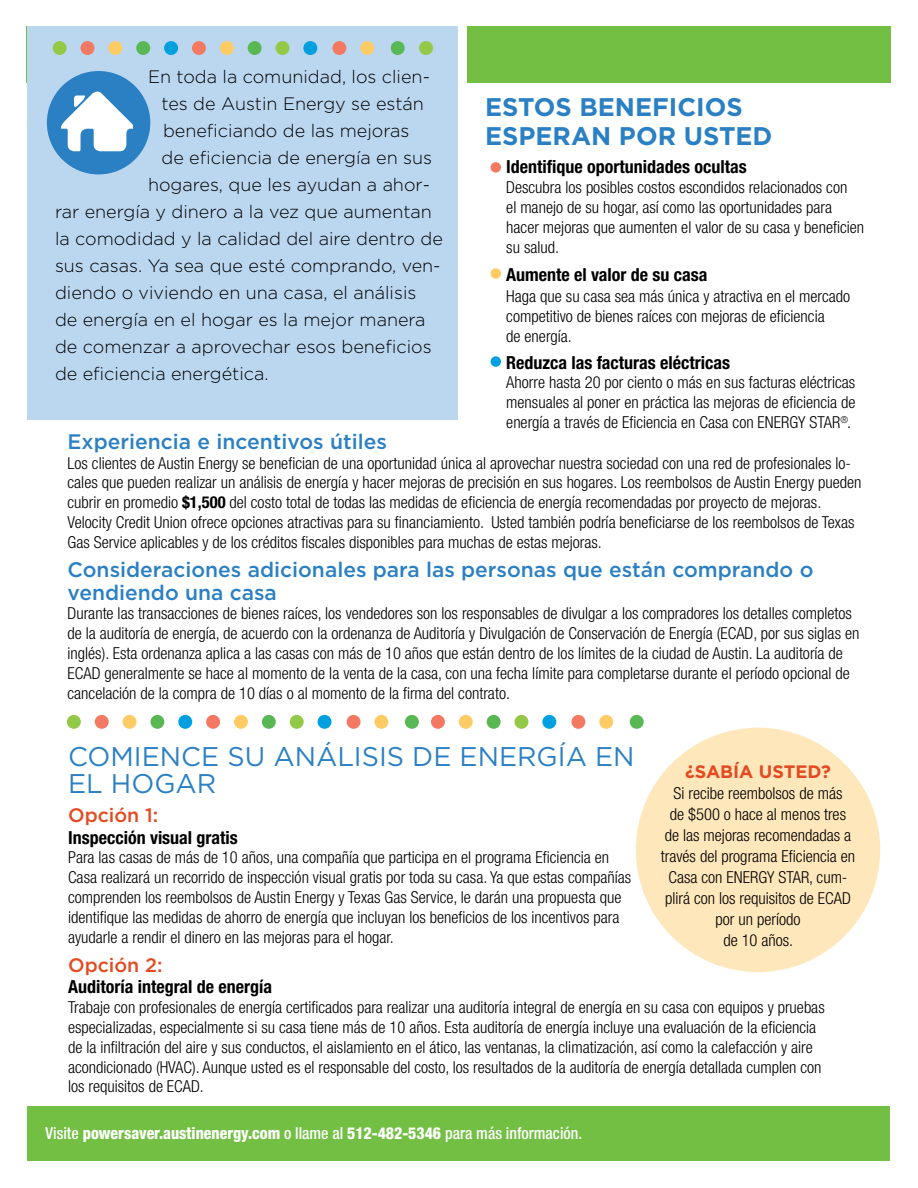
<style>
.page{position:relative;width:918px;height:1188px;background:#fff}
.page>*{position:absolute;margin:0;border:0;box-sizing:border-box;transform-origin:0 0}
.t1{font:27px/27px "Gotham";color:#2b80c3}
.t2{font:700 25.5px/28.5px "Gotham";color:#2b80c3}
.t3{font:500 21px/22.5px "Gotham";color:#2b80c3}
.t4{font:500 19.5px "Gotham";color:#e34a21}
.t5{font:300 18px "Gotham";color:#000}
.t6{font:700 condensed 18px "Helvetica Neue";color:#000}
.t7{font:700 18px "Gotham";color:#e34a21}
.t8{font:300 condensed 16.5px/19.8px "Helvetica Neue";color:#000}
.t9{font:800 condensed 16.5px "Helvetica Neue";color:#fff;scale:.96 1}
.s1{font-weight:700}
.s2{font-weight:500}
</style>
<div class="page">
<div style="left:27px;top:26px;width:864px;height:56px;background:#72bf44"></div>
<div style="left:27px;top:1107px;width:862px;height:54px;background:#72bf44"></div>
<div style="left:636px;top:728px;width:244px;height:244px;background:#ffe7bc;border-radius:50%"></div>
<div style="left:491px;top:162px;width:10px;height:11px;background:#f47962;border-radius:50%"></div>
<div style="left:491px;top:268px;width:10px;height:11px;background:#ffcb64;border-radius:50%"></div>
<div style="left:491px;top:356px;width:10px;height:11px;background:#009fdf;border-radius:50%"></div>
<div style="left:67px;top:715px;width:14px;height:14px;background:#94c847;border-radius:50%"></div>
<div style="left:95px;top:715px;width:14px;height:14px;background:#f47962;border-radius:50%"></div>
<div style="left:123px;top:715px;width:14px;height:14px;background:#ffcb64;border-radius:50%"></div>
<div style="left:150px;top:715px;width:14px;height:14px;background:#59b854;border-radius:50%"></div>
<div style="left:178px;top:715px;width:14px;height:14px;background:#009fdf;border-radius:50%"></div>
<div style="left:206px;top:715px;width:14px;height:14px;background:#f47962;border-radius:50%"></div>
<div style="left:347px;top:715px;width:14px;height:14px;background:#f47962;border-radius:50%"></div>
<div style="left:234px;top:715px;width:14px;height:14px;background:#ffcb64;border-radius:50%"></div>
<div style="left:374px;top:715px;width:14px;height:14px;background:#ffcb64;border-radius:50%"></div>
<div style="left:262px;top:715px;width:14px;height:14px;background:#59b854;border-radius:50%"></div>
<div style="left:405px;top:715px;width:14px;height:14px;background:#59b854;border-radius:50%"></div>
<div style="left:290px;top:715px;width:14px;height:14px;background:#94c847;border-radius:50%"></div>
<div style="left:318px;top:715px;width:13px;height:14px;background:#009fdf;border-radius:50%"></div>
<div style="left:431px;top:715px;width:14px;height:14px;background:#f47962;border-radius:50%"></div>
<div style="left:571px;top:715px;width:14px;height:14px;background:#f47962;border-radius:50%"></div>
<div style="left:459px;top:715px;width:14px;height:14px;background:#ffcb64;border-radius:50%"></div>
<div style="left:599px;top:715px;width:14px;height:14px;background:#ffcb64;border-radius:50%"></div>
<div style="left:487px;top:715px;width:14px;height:14px;background:#59b854;border-radius:50%"></div>
<div style="left:630px;top:715px;width:14px;height:14px;background:#59b854;border-radius:50%"></div>
<div style="left:515px;top:715px;width:13px;height:14px;background:#94c847;border-radius:50%"></div>
<div style="left:542px;top:715px;width:14px;height:14px;background:#009fdf;border-radius:50%"></div>
<div style="left:27px;top:26px;width:432px;height:394px;background:#bbd7f0"></div>
<div style="left:47px;top:71px;width:103px;height:103px;background:#2b80c3;border-radius:50%"></div>
<svg style="left:61px;top:91px;width:72px;height:60px"></svg>
<div style="left:53px;top:41px;width:14px;height:14px;background:#94c847;border-radius:50%"></div>
<div style="left:81px;top:41px;width:13px;height:14px;background:#f47962;border-radius:50%"></div>
<div style="left:108px;top:41px;width:14px;height:14px;background:#ffcb64;border-radius:50%"></div>
<div style="left:136px;top:41px;width:14px;height:14px;background:#59b854;border-radius:50%"></div>
<div style="left:164px;top:41px;width:14px;height:14px;background:#009fdf;border-radius:50%"></div>
<div style="left:192px;top:41px;width:14px;height:14px;background:#f47962;border-radius:50%"></div>
<div style="left:332px;top:41px;width:14px;height:14px;background:#f47962;border-radius:50%"></div>
<div style="left:220px;top:41px;width:14px;height:14px;background:#ffcb64;border-radius:50%"></div>
<div style="left:360px;top:41px;width:14px;height:14px;background:#ffcb64;border-radius:50%"></div>
<div style="left:248px;top:41px;width:14px;height:14px;background:#59b854;border-radius:50%"></div>
<div style="left:391px;top:41px;width:14px;height:14px;background:#59b854;border-radius:50%"></div>
<div style="left:276px;top:41px;width:13px;height:14px;background:#94c847;border-radius:50%"></div>
<div style="left:303px;top:41px;width:14px;height:14px;background:#009fdf;border-radius:50%"></div>
<div style="left:419px;top:41px;width:14px;height:14px;background:#94c847;border-radius:50%"></div>
<div style="left:458px;top:12px;width:9px;height:433px;background:#fff"></div>
<p class="t5" style="left:148px;top:65px;width:284px">En toda la comunidad, los clien-</p>
<p class="t5" style="left:162px;top:92px;width:264px">tes de Austin Energy se están</p>
<p class="t5" style="left:163px;top:119px;width:248px">beneficiando de las mejoras</p>
<p class="t5" style="left:162px;top:146px;width:272px">de eficiencia de energía en sus</p>
<p class="t5" style="left:148px;top:173px;width:284px">hogares, que les ayudan a ahor-</p>
<p class="t5" style="left:55px;top:200px;width:378px">rar energía y dinero a la vez que aumentan</p>
<p class="t5" style="left:55px;top:227px;width:389px">la comodidad y la calidad del aire dentro de</p>
<p class="t5" style="left:55px;top:254px;width:387px">sus casas. Ya sea que esté comprando, ven-</p>
<p class="t5" style="left:55px;top:281px;width:363px">diendo o viviendo en una casa, el análisis</p>
<p class="t5" style="left:55px;top:308px;width:372px">de energía en el hogar es la mejor manera</p>
<p class="t5" style="left:55px;top:335px;width:378px">de comenzar a aprovechar esos beneficios</p>
<p class="t5" style="left:55px;top:362px;width:215px">de eficiencia energética.</p>
<h2 class="t2" style="left:485px;top:93px;width:289px">ESTOS BENEFICIOS<br>ESPERAN POR USTED</h2>
<p class="t6" style="left:506px;top:156px;width:242px">Identifique oportunidades ocultas</p>
<p class="t8" style="left:506px;top:177px;width:359px">Descubra los posibles costos escondidos relacionados con<br>el manejo de su hogar, así como las oportunidades para hacer mejoras que aumenten el valor de su casa y beneficien su salud.</p>
<p class="t6" style="left:506px;top:264px;width:203px">Aumente el valor de su casa</p>
<p class="t8" style="left:506px;top:286px;width:345px">Haga que su casa sea más única y atractiva en el mercado competitivo de bienes raíces con mejoras de eficiencia<br>de energía.</p>
<p class="t6" style="left:506px;top:351px;width:225px">Reduzca las facturas eléctricas</p>
<p class="t8" style="left:506px;top:373px;width:351px;text-align:justify">Ahorre hasta 20 por ciento o más en sus facturas eléctricas mensuales al poner en práctica las mejoras de eficiencia de energía a través de Eficiencia en Casa con ENERGY STAR<sup>®</sup>.</p>
<p class="t3" style="left:68px;top:430px;width:321px">Experiencia e incentivos útiles</p>
<p class="t8" style="left:68px;top:453px;width:795px">Los clientes de Austin Energy se benefician de una oportunidad única al aprovechar nuestra sociedad con una red de profesionales lo&shy;cales que pueden realizar un análisis de energía y hacer mejoras de precisión en sus hogares. Los reembolsos de Austin Energy pueden cubrir en promedio <span class="s1">$1,500</span> del costo total de todas las medidas de eficiencia de energía recomendadas por proyecto de mejoras.<br>Velocity Credit Union ofrece opciones atractivas para su financiamiento. Usted también podría beneficiarse de los reembolsos de Texas Gas Service aplicables y de los créditos fiscales disponibles para muchas de estas mejoras.</p>
<p class="t3" style="left:68px;top:558px;width:747px">Consideraciones adicionales para las personas que están comprando o vendiendo una casa</p>
<p class="t8" style="left:68px;top:604px;width:793px">Durante las transacciones de bienes raíces, los vendedores son los responsables de divulgar a los compradores los detalles completos de la auditoría de energía, de acuerdo con la ordenanza de Auditoría y Divulgación de Conservación de Energía (ECAD, por sus siglas en inglés). Esta ordenanza aplica a las casas con más de 10 años que están dentro de los límites de la ciudad de Austin. La auditoría de ECAD generalmente se hace al momento de la venta de la casa, con una fecha límite para completarse durante el período opcional de cancelación de la compra de 10 días o al momento de la firma del contrato.</p>
<h1 class="t1" style="left:68px;top:742px;width:568px">COMIENCE SU ANÁLISIS DE ENERGÍA EN<br>EL HOGAR</h1>
<p class="t4" style="left:68px;top:802px;width:92px">Opción 1:</p>
<p class="t6" style="left:68px;top:826px;width:171px">Inspección visual gratis</p>
<p class="t8" style="left:68px;top:847px;width:565px">Para las casas de más de 10 años, una compañía que participa en el programa Eficiencia en Casa realizará un recorrido de inspección visual gratis por toda su casa. Ya que estas compañías comprenden los reembolsos de Austin Energy y Texas Gas Service, le darán una propuesta que identifique las medidas de ahorro de energía que incluyan los beneficios de los incentivos para ayudarle a rendir el dinero en las mejoras para el hogar.</p>
<p class="t4" style="left:68px;top:952px;width:96px">Opción 2:</p>
<p class="t6" style="left:68px;top:976px;width:206px">Auditoría integral de energía</p>
<p class="t8" style="left:68px;top:997px;width:758px">Trabaje con profesionales de energía certificados para realizar una auditoría integral de energía en su casa con equipos y pruebas especializadas, especialmente si su casa tiene más de 10 años. Esta auditoría de energía incluye una evaluación de la eficiencia de la infiltración del aire y sus conductos, el aislamiento en el ático, las ventanas, la climatización, así como la calefacción y aire acondicionado (HVAC). Aunque usted es el responsable del costo, los resultados de la auditoría de energía detallada cumplen con los requisitos de ECAD.</p>
<p class="t7" style="left:685px;top:760px;width:148px">¿SABÍA USTED?</p>
<p class="t8" style="left:661px;top:783px;width:196px;line-height:21px;text-align:center">Si recibe reembolsos de más<br>de $500 o hace al menos tres de las mejoras recomendadas a través del programa Eficiencia en<br>Casa con ENERGY STAR, cum&shy;plirá con los requisitos de ECAD por un período<br>de 10 años.</p>
<p class="t9" style="left:46px;top:1123px;width:561px"><span class="s2">Visite</span> powersaver.austinenergy.com <span class="s2">o llame al</span> 512-482-5346 <span class="s2">para más información.</span></p>
</div>
